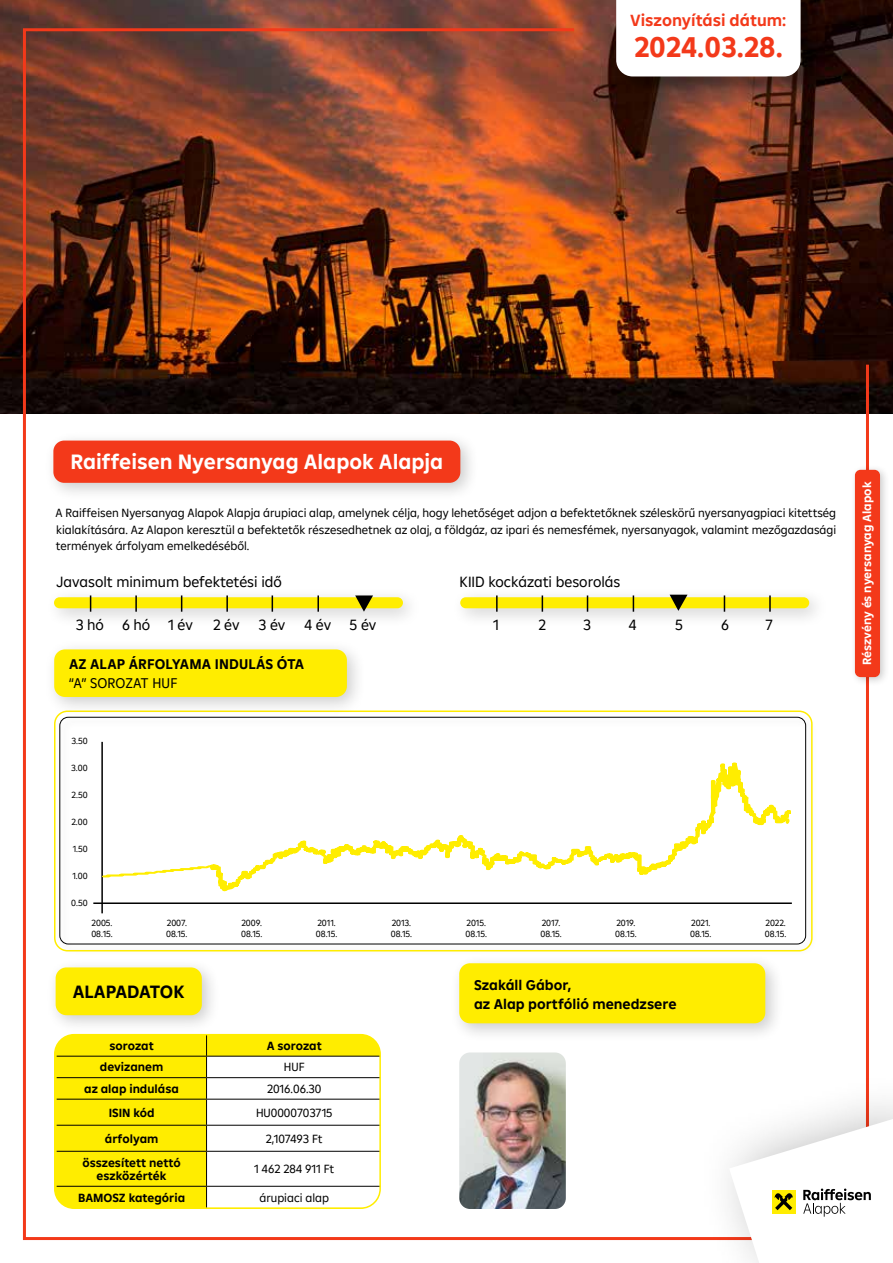
<style>
.page{position:relative;width:893px;height:1263px;background:#fff}
.page>*{position:absolute;margin:0;border:0;box-sizing:border-box;transform-origin:0 0}
.t1{font:700 28.8px "Amalia";color:#f3391a}
.t2{font:700 21px "Amalia";color:#fff}
.t3{font:700 18px "Amalia";color:#000}
.t4{font:700 16.5px "Amalia";color:#f3391a}
.t5{font:15px "Amalia";color:#000}
.t6{font:700 14.25px/19.5px "Amalia";color:#000}
.t7{font:14.25px "Amalia";letter-spacing:.01em;color:#000}
.t8{font:12px/16.5px "Amalia";color:#000;text-align:justify}
.t9{font:700 12px/13.5px "Amalia";color:#000;text-align:center}
.t10{font:700 12px "Amalia";color:#fff}
.t11{font:9px/10.9px "Amalia";color:#000}
</style>
<div class="page">
<img style="left:0;top:0;width:893px;height:413px">
<div style="left:618px;top:0;width:200px;height:94px;background:#180401"></div>
<div style="left:616px;top:0;width:185px;height:27px;background:#fff"></div>
<img style="left:21px;top:27px;width:849px;height:1214px">
<div style="left:696px;top:1069px;width:197px;height:194px;background:#fff"></div>
<div style="left:45px;top:587px;width:377px;height:41px;background:#000;opacity:.2"></div>
<div style="left:54px;top:597px;width:349px;height:11px;background:#ffed00;border-radius:6px"></div>
<svg style="left:90px;top:595px;width:1px;height:17px"></svg>
<svg style="left:181px;top:595px;width:1px;height:17px"></svg>
<svg style="left:135px;top:595px;width:2px;height:17px"></svg>
<svg style="left:226px;top:595px;width:2px;height:17px"></svg>
<svg style="left:272px;top:595px;width:1px;height:17px"></svg>
<svg style="left:317px;top:595px;width:2px;height:17px"></svg>
<svg style="left:355px;top:595px;width:18px;height:17px"></svg>
<div style="left:451px;top:587px;width:377px;height:41px;background:#000;opacity:.2"></div>
<div style="left:460px;top:597px;width:349px;height:11px;background:#ffed00;border-radius:6px"></div>
<svg style="left:496px;top:595px;width:2px;height:17px"></svg>
<svg style="left:542px;top:595px;width:1px;height:17px"></svg>
<svg style="left:633px;top:595px;width:1px;height:17px"></svg>
<svg style="left:587px;top:595px;width:1px;height:17px"></svg>
<svg style="left:769px;top:595px;width:2px;height:17px"></svg>
<svg style="left:724px;top:595px;width:1px;height:17px"></svg>
<svg style="left:670px;top:595px;width:17px;height:16px"></svg>
<img style="left:459px;top:1052px;width:107px;height:157px">
<div style="left:450px;top:954px;width:334px;height:88px;background:#000;opacity:.2"></div>
<div style="left:459px;top:963px;width:306px;height:60px;background:#ffed00;border-radius:11px"></div>
<div style="left:46px;top:958px;width:175px;height:76px;background:#000;opacity:.2"></div>
<div style="left:56px;top:967px;width:146px;height:48px;background:#ffed00;border-radius:11px"></div>
<div style="left:57px;top:1035px;width:149px;height:173px;background:#ffed00"></div>
<hr style="left:57px;top:1077px;width:150px;height:1px;background:#000">
<hr style="left:57px;top:1099px;width:150px;height:1px;background:#000">
<hr style="left:57px;top:1125px;width:150px;height:1px;background:#000">
<hr style="left:57px;top:1151px;width:150px;height:1px;background:#000">
<hr style="left:57px;top:1186px;width:150px;height:1px;background:#000">
<svg style="left:206px;top:1035px;width:174px;height:173px"></svg>
<hr style="left:57px;top:1056px;width:150px;height:1px;background:#000">
<hr style="left:207px;top:1056px;width:173px;height:1px;background:#000">
<div style="left:54px;top:1034px;width:327px;height:175px;border:2px solid #ffed00;border-radius:19px"></div>
<div style="left:57px;top:714px;width:761px;height:242px;background:#fff"></div>
<div style="left:59px;top:717px;width:747px;height:227px;border:1px solid #000;border-radius:9px"></div>
<div style="left:54px;top:710px;width:759px;height:241px;border:2px solid #ffed00;border-radius:13px"></div>
<hr style="left:101px;top:742px;width:2px;height:171px;background:#000">
<hr style="left:93px;top:902px;width:699px;height:2px;background:#000">
<div style="left:44px;top:639px;width:323px;height:78px;background:#000;opacity:.2"></div>
<div style="left:54px;top:649px;width:293px;height:48px;background:#ffed00;border-radius:11px"></div>
<svg style="left:729px;top:1119px;width:162px;height:144px"></svg>
<div style="left:850px;top:465px;width:40px;height:222px;background:#000;opacity:.2"></div>
<div style="left:855px;top:470px;width:25px;height:207px;background:#f3391a;border-radius:6px"></div>
<svg style="left:102px;top:762px;width:689px;height:129px"></svg>
<h3 class="t4" style="left:630px;top:9px;width:158px">Viszonyítási dátum:</h3>
<h1 class="t1" style="left:634px;top:28px;width:150px">2024.03.28.</h1>
<h2 class="t2" style="left:70px;top:448px;width:374px">Raiffeisen Nyersanyag Alapok Alapja</h2>
<p class="t8" style="left:56px;top:504px;width:782px">A Raiffeisen Nyersanyag Alapok Alapja árupiaci alap, amelynek célja, hogy lehetőséget adjon a befektetőknek széleskörű nyersanyagpiaci kitettség kialakítására. Az Alapon keresztül a befektetők részesedhetnek az olaj, a földgáz, az ipari és nemesfémek, nyersanyagok, valamint mezőgazdasági termények árfolyam emelkedéséből.</p>
<p class="t5" style="left:56px;top:571px;width:227px">Javasolt minimum befektetési idő</p>
<p class="t5" style="left:460px;top:571px;width:162px">KIID kockázati besorolás</p>
<p class="t5" style="left:76px;top:615px;width:119px">3 hó 6 hó 1 év</p>
<p class="t5" style="left:213px;top:615px;width:28px">2 év</p>
<p class="t5" style="left:259px;top:615px;width:119px">3 év 4 év 5 év</p>
<p class="t5" style="left:493px;top:615px;width:7px">1</p>
<p class="t5" style="left:539px;top:615px;width:9px">2</p>
<p class="t5" style="left:583px;top:615px;width:9px">3</p>
<p class="t5" style="left:628px;top:615px;width:10px">4</p>
<p class="t5" style="left:675px;top:615px;width:9px">5</p>
<p class="t5" style="left:721px;top:615px;width:9px">6</p>
<p class="t5" style="left:766px;top:615px;width:9px">7</p>
<p class="t6" style="left:69px;top:654px;width:237px">AZ ALAP ÁRFOLYAMA INDULÁS ÓTA</p>
<p class="t7" style="left:69px;top:674px;width:110px">“A” SOROZAT HUF</p>
<p class="t11" style="left:71px;top:735px;width:18px">3.50</p>
<p class="t11" style="left:71px;top:762px;width:18px">3.00</p>
<p class="t11" style="left:72px;top:789px;width:17px">2.50</p>
<p class="t11" style="left:71px;top:816px;width:18px">2.00</p>
<p class="t11" style="left:73px;top:843px;width:16px">1.50</p>
<p class="t11" style="left:72px;top:870px;width:17px">1.00</p>
<p class="t11" style="left:71px;top:897px;width:18px">0.50</p>
<p class="t11" style="left:91px;top:917px;width:23px">2005.<br>08.15.</p>
<p class="t11" style="left:166px;top:917px;width:23px">2007.<br>08.15.</p>
<p class="t11" style="left:241px;top:917px;width:23px">2009.<br>08.15.</p>
<p class="t11" style="left:316px;top:917px;width:23px">2011.<br>08.15.</p>
<p class="t11" style="left:391px;top:917px;width:23px">2013.<br>08.15.</p>
<p class="t11" style="left:466px;top:917px;width:23px">2015.<br>08.15.</p>
<p class="t11" style="left:540px;top:917px;width:23px">2017.<br>08.15.</p>
<p class="t11" style="left:615px;top:917px;width:23px">2019.<br>08.15.</p>
<p class="t11" style="left:690px;top:917px;width:23px">2021.<br>08.15.</p>
<p class="t11" style="left:765px;top:917px;width:23px">2022.<br>08.15.</p>
<h3 class="t3" style="left:73px;top:980px;width:113px">ALAPADATOK</h3>
<p class="t9" style="left:109px;top:1039px;width:46px">sorozat</p>
<p class="t9" style="left:267px;top:1039px;width:57px">A sorozat</p>
<p class="t9" style="left:100px;top:1060px;width:65px">devizanem</p>
<p class="t8" style="left:284px;top:1058px;width:22px">HUF</p>
<p class="t9" style="left:84px;top:1082px;width:96px">az alap indulása</p>
<p class="t8" style="left:267px;top:1080px;width:56px">2016.06.30</p>
<p class="t9" style="left:109px;top:1105px;width:47px">ISIN kód</p>
<p class="t8" style="left:256px;top:1104px;width:78px">HU0000703715</p>
<p class="t9" style="left:105px;top:1131px;width:55px">árfolyam</p>
<p class="t8" style="left:266px;top:1130px;width:58px">2,107493 Ft</p>
<p class="t9" style="left:82px;top:1155px;width:100px">összesített nettó eszközérték</p>
<p class="t8" style="left:254px;top:1160px;width:82px">1 462 284 911 Ft</p>
<p class="t9" style="left:78px;top:1190px;width:109px">BAMOSZ kategória</p>
<p class="t8" style="left:259px;top:1189px;width:71px">árupiaci alap</p>
<p class="t6" style="left:474px;top:974px;width:204px">Szakáll Gábor,<br>az Alap portfólió menedzsere</p>
<p class="t10" style="left:859px;top:665px;width:185px;rotate:-90deg">Részvény és nyersanyag Alapok</p>
</div>
